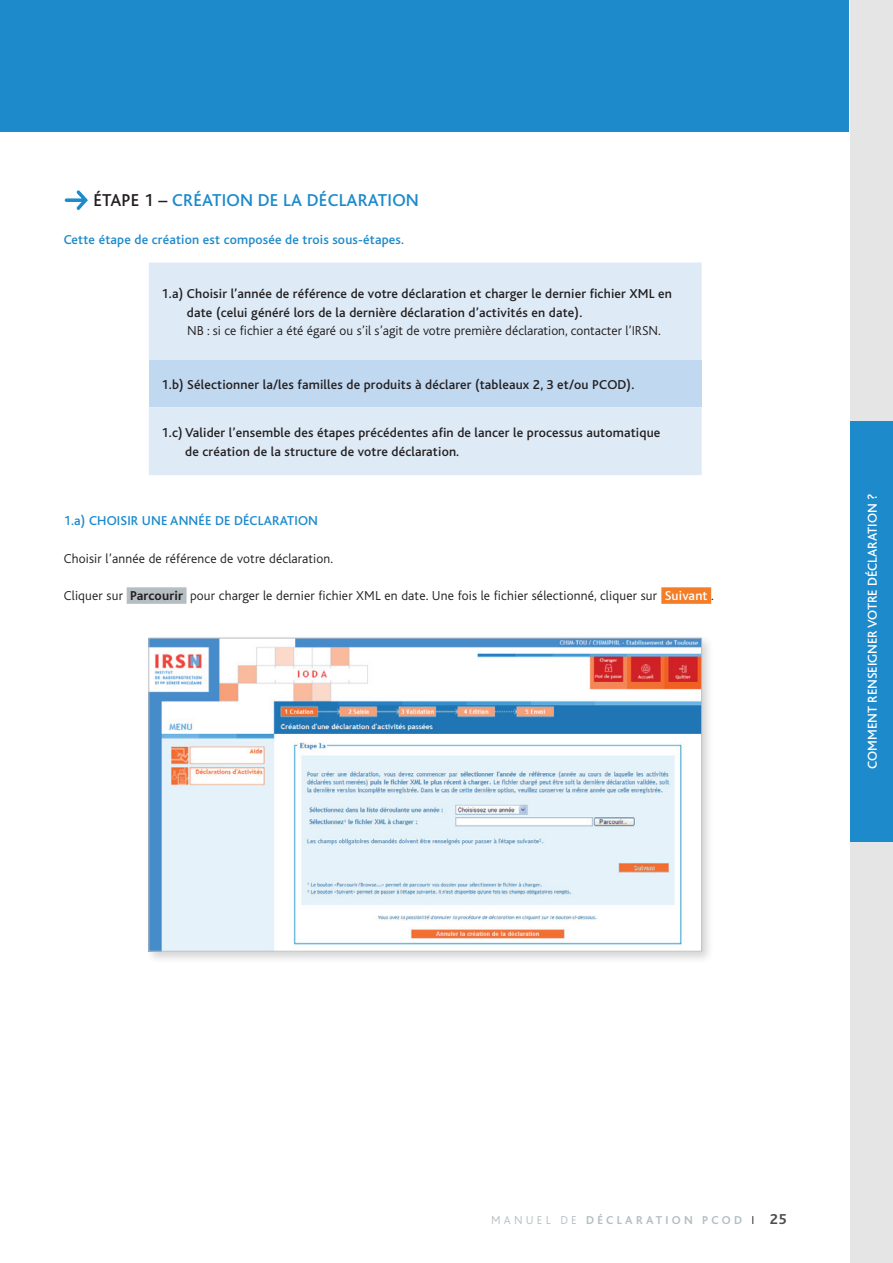
<style>
.page{position:relative;width:893px;height:1263px;background:#fff}
.page>*{position:absolute;margin:0;border:0;box-sizing:border-box;transform-origin:0 0}
.t1{font:500 18px "Bliss";letter-spacing:.01em;color:#1d8acb}
.t2{font:500 13.5px/18.8px "Bliss";letter-spacing:.01em;color:#231f20}
.t3{font:300 13.5px "Bliss";letter-spacing:.01em;color:#231f20}
.t4{font:500 13.5px "Bliss";letter-spacing:.01em;color:#1d8acb}
.t5{font:500 13.5px "Bliss";color:#fff}
.t6{font:700 12px "Bliss";letter-spacing:.27em;color:#b5bec3}
.s1{color:#231f20}
.s2{font-weight:700}
.s3{font-weight:500;color:#fff}
.s4{font-weight:300}
.s5{font-weight:300;color:#231f20}
.s6{font-size:15px;color:#4b4c4d}
</style>
<div class="page">
<div style="left:850px;top:0;width:43px;height:1263px;background:#e5e5e5"></div>
<div style="left:850px;top:421px;width:43px;height:421px;background:#1d8acb"></div>
<div style="left:0;top:0;width:848px;height:131px;background:#1d8acb"></div>
<div style="left:127px;top:587px;width:60px;height:17px;background:#b5bec3"></div>
<div style="left:661px;top:587px;width:50px;height:17px;background:#f47d27"></div>
<div style="left:145px;top:634px;width:569px;height:330px;background:#231f20;opacity:.19"></div>
<img style="left:150px;top:640px;width:550px;height:309px">
<div style="left:149px;top:262px;width:553px;height:213px;background:#deebf7"></div>
<div style="left:149px;top:360px;width:553px;height:47px;background:#c0d8f0"></div>
<svg style="left:64px;top:190px;width:24px;height:21px"></svg>
<h1 class="t1" style="left:93px;top:191px;width:130px"><span class="s1">ÉTAP E 1 –</span> Création</h1>
<h1 class="t1" style="left:258px;top:191px;width:131px">de la déclaration</h1>
<p class="t4" style="left:64px;top:232px;width:342px">Cette étape de création est composée de trois sous-étapes.</p>
<p class="t2" style="left:187px;top:284px;width:487px;text-indent:-25px">1.a) Choisir l’année de référence de votre déclaration et charger le dernier fichier XML en date (celui généré lors de la dernière déclaration d’activités en date).</p>
<p class="t3" style="left:187px;top:324px;width:475px">NB : si ce fichier a été égaré ou s’il s’agit de votre première déclaration, contacter l’IRSN.</p>
<p class="t2" style="left:162px;top:375px;width:474px">1.b) Sélectionner la/les familles de produits à déclarer (tableaux 2, 3 et/ou PCOD).</p>
<p class="t2" style="left:185px;top:423px;width:477px;text-indent:-24px">1.c) Valider l’ensemble des étapes précédentes afin de lancer le processus automatique de création de la structure de votre déclaration.</p>
<p class="t4" style="left:64px;top:514px;width:41px">1.a) Choisir</p>
<p class="t4" style="left:142px;top:514px;width:65px">uneannéededéc</p>
<p class="t4" style="left:258px;top:514px;width:15px">laratio</p>
<p class="t4" style="left:308px;top:514px;width:11px">n</p>
<p class="t3" style="left:64px;top:551px;width:271px">Choisir l’année de référence de votre déclaration.</p>
<p class="t3" style="left:64px;top:588px;width:652px">Cliquer sur <span class="s2">Parcourir</span> pour charger le dernier fichier XML en date. Une fois le fichier sélectionné, cliquer sur <span class="s3">Suivant</span> .</p>
<p class="t5" style="left:865px;top:769px;width:277px;rotate:-90deg">COMMENT RENSEIGNER votre déclaration ?</p>
<p class="t6" style="left:491px;top:1214px;width:297px"><span class="s4">MANUEL DE</span> DÉCLARATION PCOD <span class="s5">I</span> <span class="s6">25</span></p>
</div>
